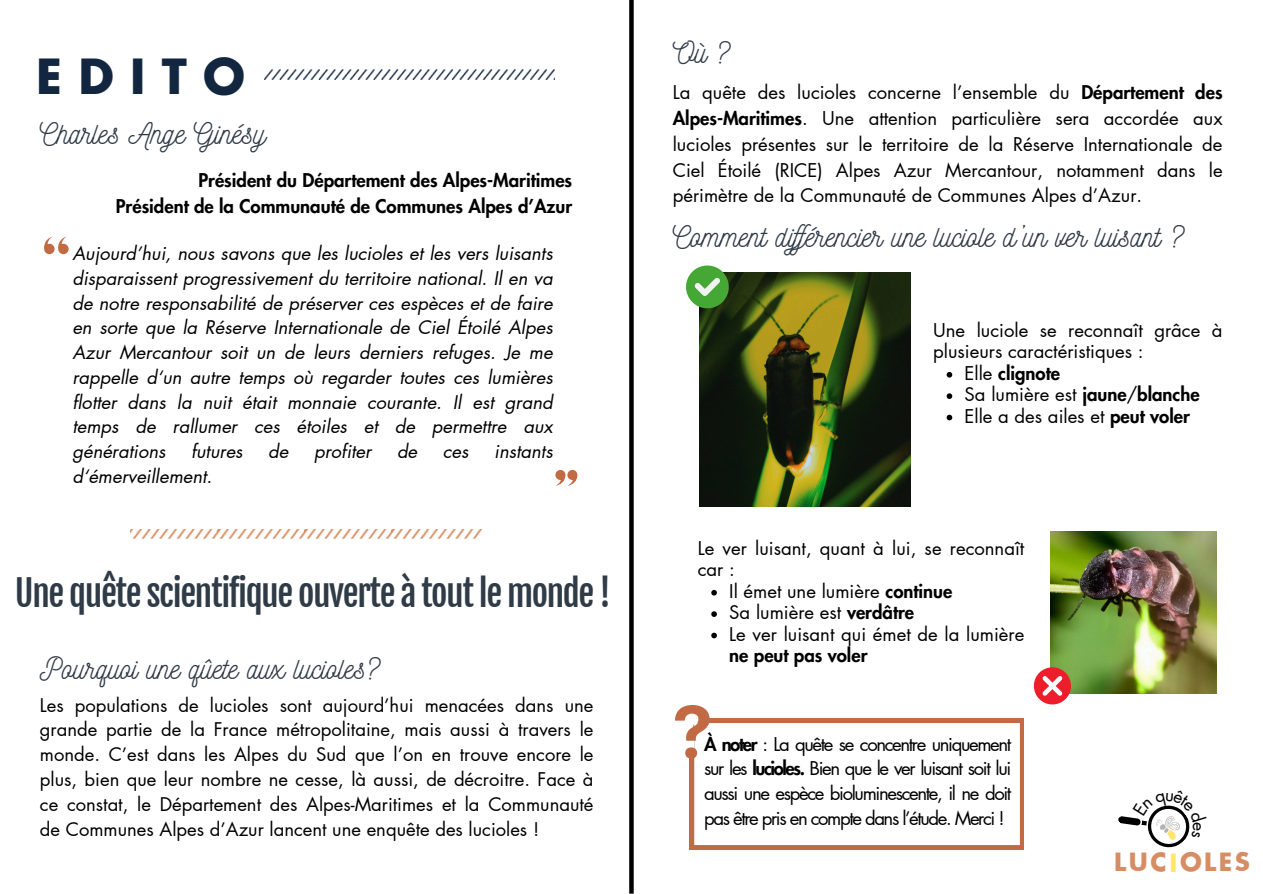
<style>
.page{position:relative;width:1263px;height:894px;background:#fff}
.page>*{position:absolute;margin:0;border:0;box-sizing:border-box;transform-origin:0 0}
.t1{font:700 47.25px "Futura";letter-spacing:.345em;color:#132640}
.t2{font:35.25px "Fjalla One";letter-spacing:-.04em;color:#2f3b47}
.t3{font:29.85px "Nickainley";color:#2f3b47}
.t4{font:700 24.45px "Futura";letter-spacing:.1em;color:#d78d64}
.t5{font:18.45px/24.8px "Futura LT Pro";color:#000;text-align:justify}
.t6{font:italic 18.45px/24.8px "Futura LT Pro";color:#000;text-align:justify}
.t7{font:800 18.45px/25.8px "Futura LT Pro";color:#000;text-align:right}
.t8{font:17.4px "Futura LT Pro";color:#000}
.s1{font-weight:800}
.s2{font-weight:400}
.s3{color:#ffe76e}
</style>
<div class="page">
<div style="left:629px;top:0;width:5px;height:893px;background:#000"></div>
<img style="left:1051px;top:532px;width:165px;height:160px">
<div style="left:1034px;top:667px;width:37px;height:37px;background:#ed1d2b;border-radius:50%"></div>
<svg style="left:1042px;top:676px;width:20px;height:19px"></svg>
<img style="left:700px;top:272px;width:210px;height:234px">
<svg style="left:686px;top:265px;width:43px;height:43px"></svg>
<svg style="left:675px;top:705px;width:349px;height:143px"></svg>
<svg style="left:44px;top:236px;width:25px;height:18px"></svg>
<svg style="left:555px;top:470px;width:22px;height:15px"></svg>
<img style="left:265px;top:70px;width:289px;height:10px">
<svg style="left:947px;top:372px;width:5px;height:5px"></svg>
<svg style="left:947px;top:393px;width:5px;height:6px"></svg>
<svg style="left:947px;top:414px;width:5px;height:6px"></svg>
<svg style="left:711px;top:589px;width:6px;height:6px"></svg>
<svg style="left:711px;top:611px;width:6px;height:5px"></svg>
<svg style="left:711px;top:632px;width:6px;height:6px"></svg>
<img style="left:130px;top:529px;width:87px;height:9px">
<img style="left:217px;top:529px;width:88px;height:9px">
<img style="left:305px;top:529px;width:87px;height:9px">
<img style="left:392px;top:529px;width:90px;height:9px">
<svg style="left:1118px;top:805px;width:72px;height:43px"></svg>
<p class="t1" style="left:36px;top:56px;width:210px">EDITO</p>
<p class="t3" style="left:40px;top:114px;width:227px">Charles Ange Ginésy</p>
<p class="t7" style="left:116px;top:168px;width:458px">Président du Département des Alpes-Maritimes<br>Président de la Communauté de Communes Alpes d’Azur</p>
<p class="t6" style="left:72px;top:242px;width:482px">Aujourd’hui, nous savons que les lucioles et les vers luisants disparaissent progressivement du territoire national. Il en va de notre responsabilité de préserver ces espèces et de faire en sorte que la Réserve Internationale de Ciel Étoilé Alpes Azur Mercantour soit un de leurs derniers refuges. Je me rappelle d‘un autre temps où regarder toutes ces lumières flotter dans la nuit était monnaie courante. Il est grand temps de rallumer ces étoiles et de permettre aux générations</p>
<p class="t6" style="left:191px;top:440px;width:53px">futures</p>
<p class="t6" style="left:268px;top:440px;width:22px">de</p>
<p class="t6" style="left:314px;top:440px;width:59px">profiter</p>
<p class="t6" style="left:397px;top:440px;width:22px">de</p>
<p class="t6" style="left:443px;top:440px;width:27px">ces</p>
<p class="t6" style="left:494px;top:440px;width:60px">instants</p>
<p class="t6" style="left:72px;top:464px;width:141px">d‘émerveillement.</p>
<p class="t2" style="left:15px;top:571px;width:598px">Une quête scientifique ouverte à tout le monde !</p>
<h3 class="t3" style="left:40px;top:648px;width:341px">Pourquoi une qûete aux lucioles?</h3>
<p class="t5" style="left:40px;top:693px;width:555px">Les populations de lucioles sont aujourd’hui menacées dans une grande partie de la France métropolitaine, mais aussi à travers le monde. C’est dans les Alpes du Sud que l’on en trouve encore le plus, bien que leur nombre ne cesse, là aussi, de décroitre. Face à ce constat, le Département des Alpes-Maritimes et la Communauté de Communes Alpes d’Azur lancent une enquête des lucioles !</p>
<p class="t3" style="left:673px;top:33px;width:58px">Où ?</p>
<p class="t5" style="left:673px;top:80px;width:551px;line-height:25.8px">La quête des lucioles concerne l’ensemble du <span class="s1">Département des Alpes-Maritimes</span>. Une attention particulière sera accordée aux lucioles présentes sur le territoire de la Réserve Internationale de Ciel Étoilé (RICE) Alpes Azur Mercantour, notamment dans le périmètre de la Communauté de Communes Alpes d’Azur.</p>
<p class="t3" style="left:673px;top:217px;width:512px">Comment diférencier une luciole d’un ver luisant ?</p>
<p class="t5" style="left:933px;top:320px;width:291px;line-height:21.3px">Une luciole se reconnaît grâce à plusieurs caractéristiques :</p>
<p class="t7" style="left:965px;top:361px;width:97px"><span class="s2">Elle</span> clignote</p>
<p class="t5" style="left:965px;top:383px;width:237px">Sa lumière est <span class="s1">jaune</span>/<span class="s1">blanche</span></p>
<h2 class="t5" style="left:965px;top:404px;width:227px">Elle a des ailes et <span class="s1">peut voler</span></h2>
<h3 class="t5" style="left:698px;top:538px;width:328px;line-height:21.3px">Le ver luisant, quant à lui, se reconnaît car :</h3>
<p class="t5" style="left:729px;top:579px;width:225px">Il émet une lumière <span class="s1">continue</span></p>
<h3 class="t5" style="left:729px;top:600px;width:186px">Sa lumière est <span class="s1">verdâtre</span></h3>
<p class="t5" style="left:729px;top:623px;width:297px;line-height:21.3px">Le ver luisant qui émet de la lumière <span class="s1">ne peut pas voler</span></p>
<h5 class="t5" style="left:704px;top:732px;width:309px"><span class="s1">À noter</span> : La quête se concentre uniquement sur les <span class="s1">lucioles.</span> Bien que le ver luisant soit lui aussi une espèce bioluminescente, il ne doit pas être pris en compte dans l’étude. Merci !</h5>
<p class="t8" style="left:1207px;top:822px;width:11px;rotate:90deg">e</p>
<p class="t4" style="left:1114px;top:851px;width:137px">LUC<span class="s3">I</span>OLES</p>
</div>
